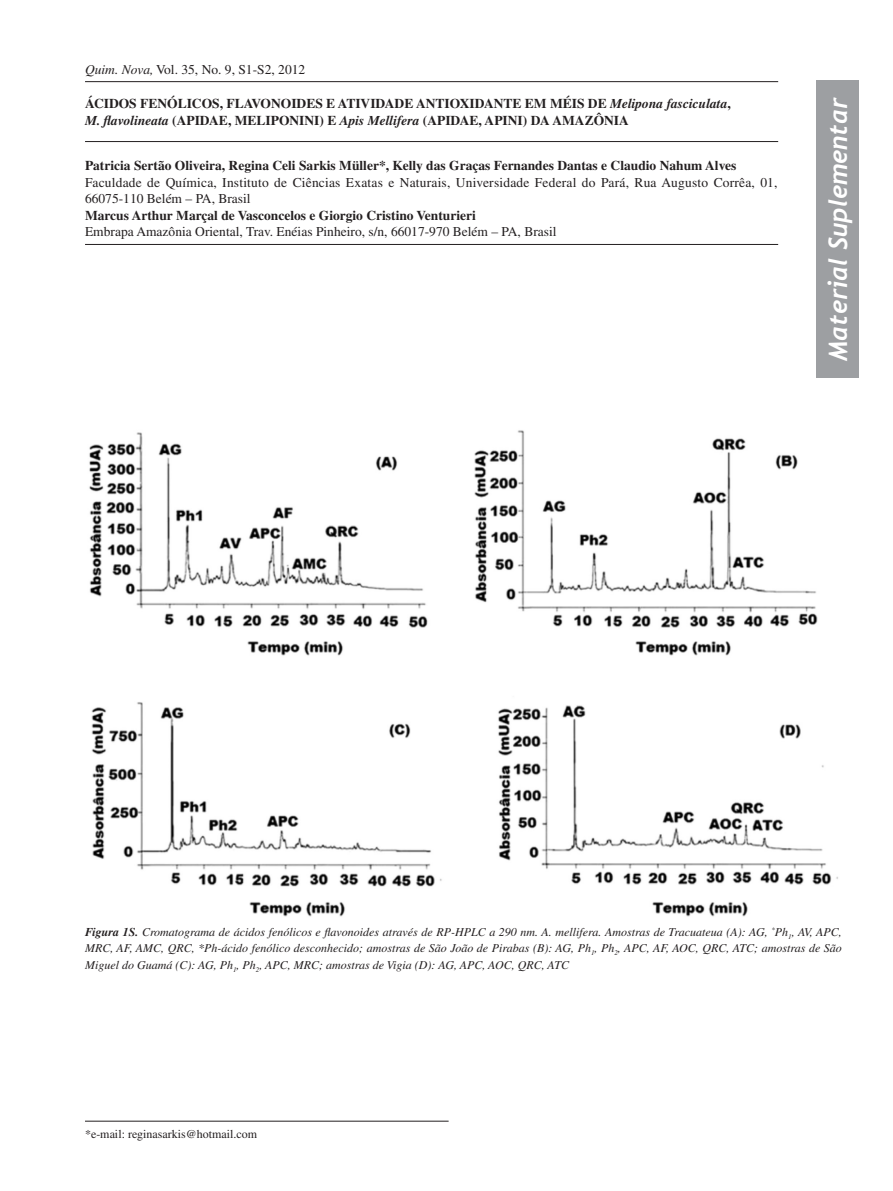
<style>
.page{position:relative;width:893px;height:1191px;background:#fff}
.page>*{position:absolute;margin:0;border:0;box-sizing:border-box;transform-origin:0 0}
.t1{font:italic 700 25.5px "Trebuchet";color:#fff}
.Endereços{font:13.5px/16.5px "Times";letter-spacing:.015em;color:#231f20}
.Autores{font:700 13.5px "Times";color:#231f20}
.Título{font:700 13.5px/16.5px "Times";color:#231f20}
.Recebido{font:13.5px "Times";color:#231f20}
.Figura{font:italic 12px/16.5px "Times";color:#231f20;text-align:justify}
.Rodapé{font:12px "Times";color:#231f20}
.s1{font-style:italic}
.s2{font-weight:700}
</style>
<div class="page">
<div style="left:816px;top:81px;width:43px;height:297px;background:#9d9fa2"></div>
<hr style="left:85px;top:1120px;width:364px;height:1px;background:#231f20">
<hr style="left:85px;top:81px;width:693px;height:1px;background:#231f20">
<hr style="left:85px;top:141px;width:693px;height:1px;background:#231f20">
<hr style="left:85px;top:244px;width:693px;height:1px;background:#231f20">
<img style="left:89px;top:430px;width:749px;height:487px">
<p class="Endereços" style="left:85px;top:61px;width:222px"><span class="s1">Quim. Nova,</span> Vol. 35, No. 9, S1-S2, 2012</p>
<p class="Título" style="left:85px;top:95px;width:647px">ÁCIDOS FENÓLICOS, FLAVONOIDES E ATIVIDADE ANTIOXIDANTE EM MÉIS DE <span class="s1">Melipona fasciculata</span>,<br><span class="s1">M. flavolineata</span> (APIDAE, MELIPONINI) E <span class="s1">Apis Mellifera</span> (APIDAE, APINI) DA AMAZÔNIA</p>
<p class="Autores" style="left:85px;top:158px;width:653px">Patricia Sertão Oliveira, Regina Celi Sarkis Müller*, Kelly das Graças Fernandes Dantas e Claudio Nahum Alves</p>
<p class="Endereços" style="left:85px;top:174px;width:694px">Faculdade de Química, Instituto de Ciências Exatas e Naturais, Universidade Federal do Pará, Rua Augusto Corrêa, 01,<br>66075-110 Belém – PA, Brasil</p>
<p class="Autores" style="left:85px;top:207px;width:392px">Marcus Arthur Marçal de Vasconcelos e Giorgio Cristino Venturieri</p>
<p class="Recebido" style="left:85px;top:224px;width:473px">Embrapa Amazônia Oriental, Trav. Enéias Pinheiro, s/n, 66017-970 Belém – PA, Brasil</p>
<h1 class="t1" style="left:822px;top:361px;width:265px;rotate:-90deg">Material Suplementar</h1>
<p class="Figura" style="left:85px;top:923px;width:758px"><span class="s2">Figura 1S.</span> Cromatograma de ácidos fenólicos e flavonoides através de RP‑HPLC a 290 nm. A. mellifera. Amostras de Tracuateua (A): AG, <sup>*</sup>Ph<sub>1</sub>, AV, APC, MRC, AF, AMC, QRC, *Ph-ácido fenólico desconhecido; amostras de São João de Pirabas (B): AG, Ph<sub>1</sub>, Ph<sub>2</sub>, APC, AF, AOC, QRC, ATC; amostras de São Miguel do Guamá (C): AG, Ph<sub>1</sub>, Ph<sub>2</sub>, APC, MRC; amostras de Vigia (D): AG, APC, AOC, QRC, ATC</p>
<p class="Rodapé" style="left:85px;top:1127px;width:174px">*e-mail: reginasarkis@hotmail.com</p>
</div>
